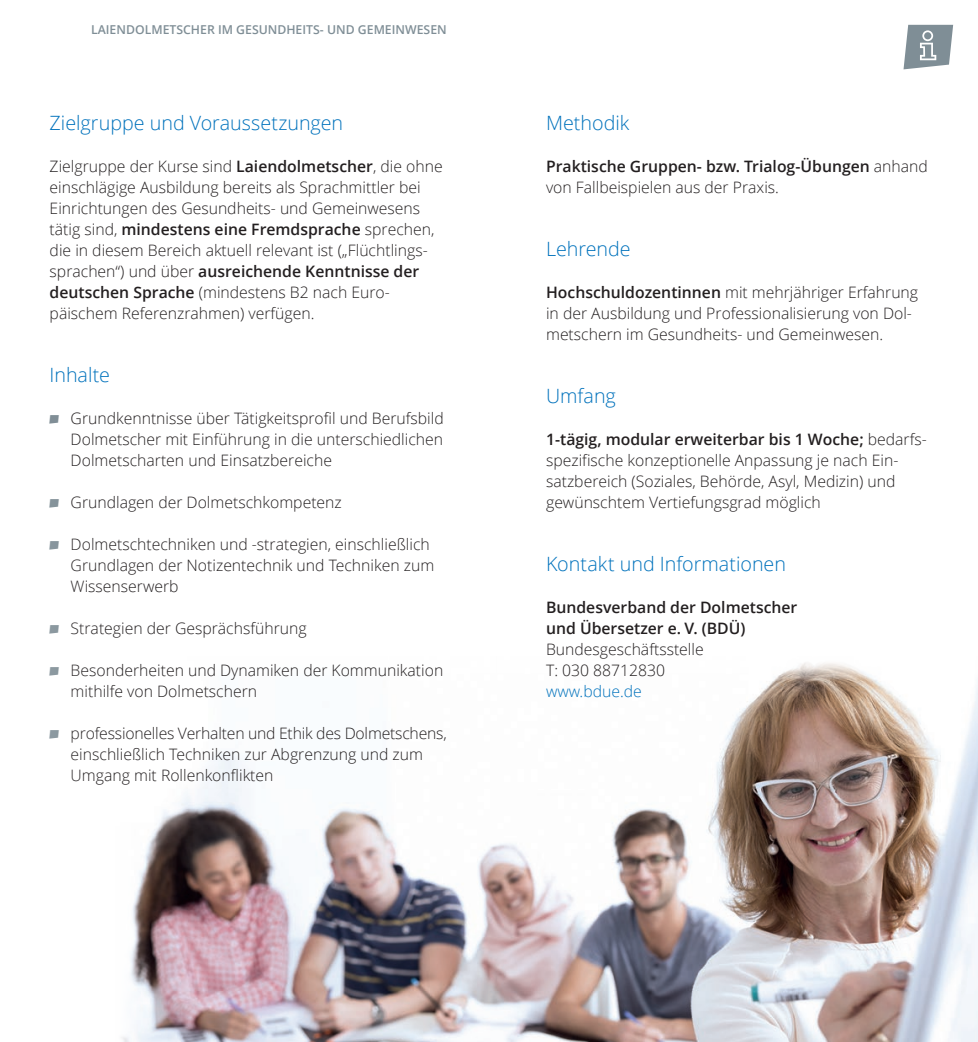
<style>
.page{position:relative;width:978px;height:1042px;background:#fff}
.page>*{position:absolute;margin:0;border:0;box-sizing:border-box;transform-origin:0 0}
.t1{font:19.6px "BDUE Open Sans";color:#0072bc}
.t2{font:15.75px/21px "BDUE Open Sans";color:#231f20}
.t3{font:700 15.75px/21px "BDUE Open Sans";color:#231f20}
.t4{font:15.75px "BDUE Open Sans";color:#0072bc}
.t5{font:700 12.25px "BDUE Open Sans";color:#7f8e96}
.s1{font-weight:700}
.s2{font-family:"BDUEOPENSANSAZ";color:#7f8e96}
.s3{font-weight:400}
</style>
<div class="page">
<img style="left:122px;top:663px;width:855px;height:379px">
<svg style="left:903px;top:25px;width:49px;height:44px"></svg>
<hr style="left:0;top:0;width:1px;height:1042px;background:#e0e8ef">
<div style="left:0;top:368px;width:113px;height:674px;background:#fff"></div>
<p class="t5" style="left:91px;top:21px;width:357px">LAIENDOLMETSCHER IM GESUNDHEITS- UND GEMEINWESEN</p>
<p class="t1" style="left:50px;top:109px;width:295px">Zielgruppe und Voraussetzungen</p>
<p class="t2" style="left:50px;top:155px;width:394px">Zielgruppe der Kurse sind <span class="s1">Laien dolmetscher</span>, die ohne einschlägige Ausbildung bereits als Sprachmittler bei Einrichtungen des Gesundheits- und Gemeinwesens tätig sind, <span class="s1">mindestens eine Fremd sprache</span> sprechen, die in diesem Bereich aktuell relevant ist („Flüchtlings&shy;sprachen“) und über <span class="s1">aus reichende Kenntnisse der deutschen Sprache</span> (mindestens B2 nach Euro&shy;päischem Referenz rahmen) verfügen.</p>
<p class="t1" style="left:50px;top:361px;width:62px">Inhalte</p>
<p class="t2" style="left:71px;top:407px;width:374px;text-align:justify;text-indent:-21px"><span class="s2">-</span> Grundkenntnisse über Tätigkeitsprofil und Berufsbild Dolmetscher mit Einführung in die unterschiedlichen Dolmetscharten und Einsatzbereiche</p>
<p class="t2" style="left:50px;top:491px;width:293px"><span class="s2">-</span> Grundlagen der Dolmetschkompetenz</p>
<p class="t2" style="left:71px;top:533px;width:365px;text-indent:-21px"><span class="s2">-</span> Dolmetschtechniken und -strategien, einschließlich<br>Grund lagen der Notizentechnik und Techniken zum<br>Wissens erwerb</p>
<p class="t2" style="left:50px;top:617px;width:258px"><span class="s2">-</span> Strategien der Gesprächsführung</p>
<p class="t2" style="left:71px;top:659px;width:374px;text-indent:-21px"><span class="s2">-</span> Besonderheiten und Dynamiken der Kommunikation mithilfe von Dolmetschern</p>
<p class="t2" style="left:71px;top:722px;width:377px;text-indent:-21px"><span class="s2">-</span> professionelles Verhalten und Ethik des Dolmetschens, einschließlich Techniken zur Abgrenzung und zum<br>Um gang mit Rollenkonflikten</p>
<p class="t1" style="left:546px;top:109px;width:85px">Methodik</p>
<p class="t3" style="left:546px;top:155px;width:383px">Praktische Gruppen- bzw. Trialog-Übungen <span class="s3">anhand von Fallbeispielen aus der Praxis.</span></p>
<p class="t1" style="left:546px;top:235px;width:86px">Lehrende</p>
<p class="t2" style="left:546px;top:281px;width:373px"><span class="s1">Hochschuldozentinnen</span> mit mehrjähriger Erfahrung in der Ausbildung und Professionalisierung von Dol&shy;metschern im Gesundheits- und Gemeinwesen.</p>
<p class="t1" style="left:546px;top:382px;width:71px">Umfang</p>
<p class="t2" style="left:546px;top:428px;width:382px"><span class="s1">1-tägig, modular erweiterbar bis 1 Woche;</span> bedarfs&shy;spe zifische konzeptionelle Anpassung je nach Ein&shy;satz bereich (Soziales, Behörde, Asyl, Medizin) und<br>ge wünsch tem Vertiefungsgrad möglich</p>
<p class="t1" style="left:546px;top:550px;width:241px">Kontakt und Informationen</p>
<p class="t3" style="left:546px;top:596px;width:253px">Bundesverband der Dolmetscher und Übersetzer e. V. (BDÜ)</p>
<p class="t2" style="left:546px;top:638px;width:159px">Bundesgeschäftsstelle<br>T: 030 88712830</p>
<p class="t4" style="left:546px;top:680px;width:97px">www.bdue.de</p>
</div>
